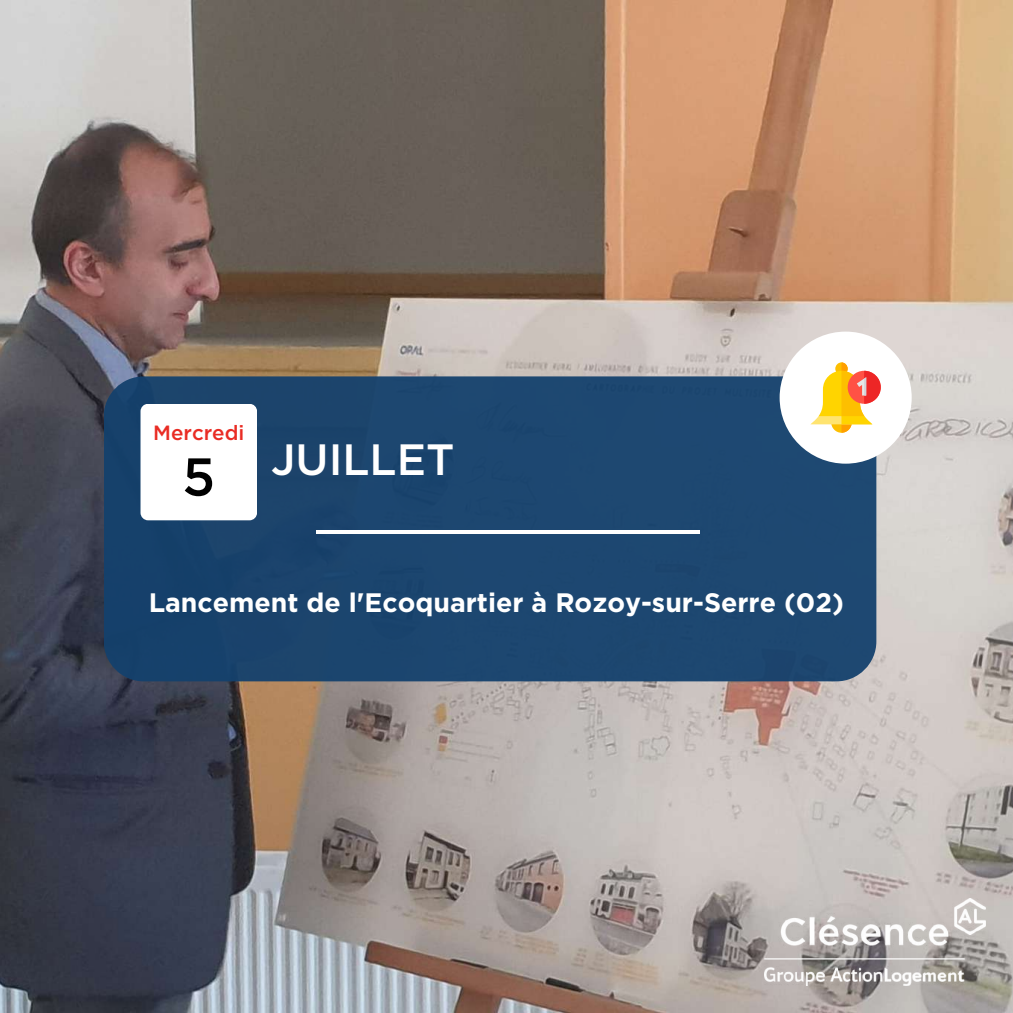
<style>
.page{position:relative;width:1013px;height:1013px;background:#fff}
.page>*{position:absolute;margin:0;border:0;box-sizing:border-box;transform-origin:0 0}
.t1{font:500 53.12px "Gotham";color:#000}
.t2{font:500 43.75px "Gotham";color:#fff}
.t3{font:700 26.62px "Gotham";color:#fff}
.t4{font:500 20.62px "Gotham";color:#e92c24}
</style>
<div class="page">
<img style="left:0;top:0;width:1012px;height:1012px">
<div style="left:104px;top:376px;width:772px;height:305px;background:#1d4770;border-radius:40px"></div>
<div style="left:779px;top:331px;width:132px;height:132px;background:#fff;border-radius:50%"></div>
<div style="left:140px;top:404px;width:117px;height:116px;background:#fff;border-radius:8px"></div>
<svg style="left:810px;top:362px;width:70px;height:71px"></svg>
<hr style="left:316px;top:530px;width:383px;height:3px;background:#fff">
<img style="left:764px;top:898px;width:221px;height:87px">
<p class="t4" style="left:153px;top:424px;width:93px">Mercredi</p>
<h1 class="t1" style="left:182px;top:453px;width:35px">5</h1>
<h2 class="t2" style="left:271px;top:440px;width:185px">JUILLET</h2>
<p class="t3" style="left:149px;top:590px;width:696px">Lancement de l'Ecoquartier à Rozoy-sur-Serre (02)</p>
</div>
